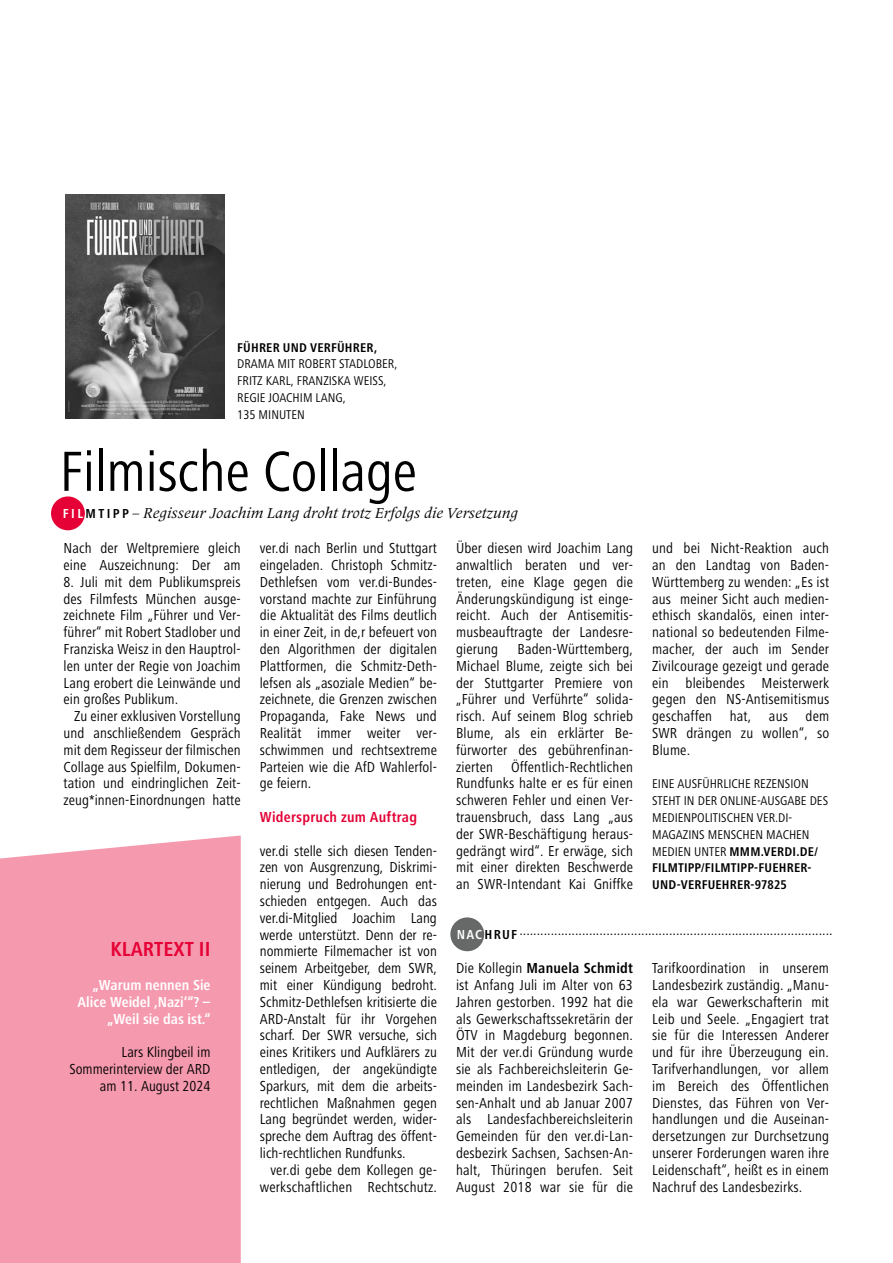
<style>
.page{position:relative;width:893px;height:1263px;background:#fff}
.page>*{position:absolute;margin:0;border:0;box-sizing:border-box;transform-origin:0 0}
.t1{font:58.5px "Frutiger OTF Regular Cn";letter-spacing:-.005em;color:#000}
.t2{font:21px "Frutiger OTF Bold Cn";color:#e50035}
.t3{font:15px/16.8px "Frutiger OTF Regular Cn";letter-spacing:.005em;color:#000;text-align:justify}
.t4{font:italic 15px "Frutiger Serif LT Pro";color:#000}
.t5{font:15px/16.8px "Frutiger OTF Bold Cn";color:#fff;text-align:right}
.t6{font:15px "Frutiger OTF Bold Cn";letter-spacing:.015em;color:#000}
.t7{font:15px "Frutiger OTF Bold Cn";letter-spacing:.015em;color:#e50035}
.t8{font:13.2px/16.8px "Frutiger OTF Regular Cn";color:#000}
.t9{font:13.2px/16.8px "Frutiger OTF Bold Cn";letter-spacing:.015em;color:#000}
.s1{font-family:"Frutiger OTF Bold Cn";font-style:normal;font-size:13.5px;color:#fff}
.s2{font-family:"Frutiger OTF Bold Cn";font-style:normal;font-size:13.5px}
.s3{font-family:"Frutiger OTF Regular Cn"}
</style>
<div class="page">
<div style="left:0;top:835px;width:241px;height:428px;background:#f599ae"></div>
<div style="left:450px;top:917px;width:34px;height:34px;background:#676868;border-radius:50%"></div>
<div style="left:51px;top:496px;width:34px;height:34px;background:#e50035;border-radius:50%"></div>
<img style="left:65px;top:194px;width:160px;height:225px">
<p class="t9" style="left:237px;top:339px;width:142px">FÜHRER UND VERFÜHRER,</p>
<p class="t8" style="left:237px;top:356px;width:162px">DRAMA MIT ROBERT STADLOBER,<br>FRITZ KARL, FRANZISKA WEISS,<br>REGIE JOACHIM LANG,<br>135 MINUTEN</p>
<h1 class="t1" style="left:59px;top:439px;width:359px">Filmische Collage</h1>
<p class="t4" style="left:63px;top:504px;width:457px"><span class="s1">F I L</span> <span class="s2">M T I P P</span> – Regisseur Joachim Lang droht trotz Erfolgs die Versetzung</p>
<p class="t3" style="left:64px;top:540px;width:179px">Nach der Weltpremiere gleich eine Auszeichnung: Der am</p>
<p class="t3" style="left:64px;top:573px;width:179px">8. Juli mit dem Publikumspreis des Filmfests München ausge&shy;zeichnete Film „Führer und Ver&shy;führer“ mit Robert Stadlober und Franziska Weisz in den Hauptrol&shy;len unter der Regie von Joachim Lang erobert die Leinwände und ein großes Publikum.</p>
<p class="t3" style="left:64px;top:708px;width:179px;text-indent:11px">Zu einer exklusiven Vorstellung und anschließendem Gespräch mit dem Regisseur der filmischen Collage aus Spielfilm, Dokumen&shy;tation und eindringlichen Zeit&shy;zeug*innen-Einordnungen hatte</p>
<h2 class="t2" style="left:110px;top:938px;width:102px">KLARTEXT II</h2>
<p class="t5" style="left:78px;top:977px;width:134px">„Warum nennen Sie<br>Alice Weidel ,Nazi‘“? – „Weil sie das ist.“</p>
<p class="t3" style="left:69px;top:1044px;width:143px;text-align:right">Lars Klingbeil im<br>Sommerinterview der ARD am 11. August 2024</p>
<p class="t3" style="left:260px;top:540px;width:179px">ver.di nach Berlin und Stuttgart eingeladen. Christoph Schmitz-Dethlefsen vom ver.di-Bundes&shy;vorstand machte zur Einführung die Aktualität des Films deutlich in einer Zeit, in de,r befeuert von den Algorithmen der digitalen Plattformen, die Schmitz-Deth&shy;lefsen als „asoziale Medien“ be&shy;zeichnete, die Grenzen zwischen Propaganda, Fake News und Realität immer weiter ver&shy;schwimmen und rechtsextreme Parteien wie die AfD Wahlerfol&shy;ge feiern.</p>
<p class="t7" style="left:260px;top:809px;width:159px">Widerspruch zum Auftrag</p>
<p class="t3" style="left:260px;top:842px;width:179px">ver.di stelle sich diesen Tenden&shy;zen von Ausgrenzung, Diskrimi&shy;nierung und Bedrohungen ent&shy;schieden entgegen. Auch das ver.di-Mitglied Joachim Lang werde unterstützt. Denn der re&shy;nommierte Filmemacher ist von seinem Arbeitgeber, dem SWR, mit einer Kündigung bedroht.<br>Schmitz-Dethlefsen kritisierte die ARD-Anstalt für ihr Vorgehen scharf. Der SWR versuche, sich eines Kritikers und Aufklärers zu entledigen, der angekündigte Sparkurs, mit dem die arbeits&shy;rechtlichen Maßnahmen gegen Lang begründet werden, wider&shy;spreche dem Auftrag des öffent&shy;lich-rechtlichen Rundfunks.</p>
<p class="t3" style="left:260px;top:1161px;width:179px;text-align:right">ver.di gebe dem Kollegen ge&shy;werkschaftlichen Rechtschutz.</p>
<p class="t3" style="left:456px;top:540px;width:179px">Über diesen wird Joachim Lang anwaltlich beraten und ver&shy;treten, eine Klage gegen die Änderungskündigung ist einge&shy;reicht. Auch der Antisemitis&shy;musbeauftragte der Landesre&shy;gierung</p>
<p class="t3" style="left:456px;top:641px;width:179px;text-indent:61px">Baden-Württemberg, Michael Blume, zeigte sich bei der Stuttgarter Premiere von „Führer und Verführte“ solida&shy;risch. Auf seinem Blog schrieb Blume, als ein erklärter Be&shy;fürworter des gebührenfinan&shy;zierten Öffentlich-Rechtlichen Rundfunks halte er es für einen schweren Fehler und einen Ver&shy;trauensbruch, dass Lang „aus der SWR-Beschäftigung heraus&shy;gedrängt wird“. Er erwäge, sich mit einer direkten Beschwerde an SWR-Intendant Kai Gniffke</p>
<p class="t3" style="left:652px;top:540px;width:179px">und bei Nicht-Reaktion auch an den Landtag von Baden-Württemberg zu wenden: „Es ist aus meiner Sicht auch medien&shy;ethisch skandalös, einen inter&shy;national so bedeutenden Filme&shy;macher, der auch im Sender Zivilcourage gezeigt und gerade ein bleibendes Meisterwerk gegen den NS-Antisemitismus geschaffen hat, aus dem SWR drängen zu wollen“, so Blume.</p>
<p class="t8" style="left:652px;top:776px;width:177px">EINE AUSFÜHRLICHE REZENSION<br>STEHT IN DER ONLINE-AUSGABE DES<br>MEDIENPOLITISCHEN VER.DI-<br>MAGAZINS MENSCHEN MACHEN</p>
<p class="t9" style="left:652px;top:843px;width:167px"><span class="s3">MEDIEN UNTER</span> MMM.VERDI.DE/<br>FILMTIPP/FILMTIPP-FUEHRER-<br>UND-VERFUEHRER-97825</p>
<p class="t3" style="left:457px;top:921px;width:377px"><sub>NAC</sub> <sub>HRUF</sub> ..........................................................................................</p>
<p class="t6" style="left:456px;top:960px;width:178px"><span class="s3">Die Kollegin</span> Manuela Schmidt</p>
<p class="t3" style="left:456px;top:977px;width:178px">ist Anfang Juli im Alter von 63<br>Jahren gestorben. 1992 hat die als Gewerkschaftssekretärin der ÖTV in Magdeburg begonnen.<br>Mit der ver.di Gründung wurde sie als Fachbereichsleiterin Ge&shy;meinden im Landesbezirk Sach&shy;sen-Anhalt und ab Januar 2007 als Landesfachbereichsleiterin Gemeinden für den ver.di-Lan&shy;desbezirk Sachsen, Sachsen-An&shy;halt, Thüringen berufen. Seit August 2018 war sie für die</p>
<p class="t3" style="left:652px;top:960px;width:178px">Tarifkoordination in unserem Landesbezirk zuständig. „Manu&shy;ela war Gewerkschafterin mit Leib und Seele. „Engagiert trat sie für die Interessen Anderer und für ihre Überzeugung ein.<br>Tarifverhandlungen, vor allem im Bereich des Öffentlichen Dienstes, das Führen von Ver&shy;handlungen und die Auseinan&shy;dersetzungen zur Durchsetzung unserer Forderungen waren ihre Leidenschaft“, heißt es in einem Nachruf des Landesbezirks.</p>
</div>
